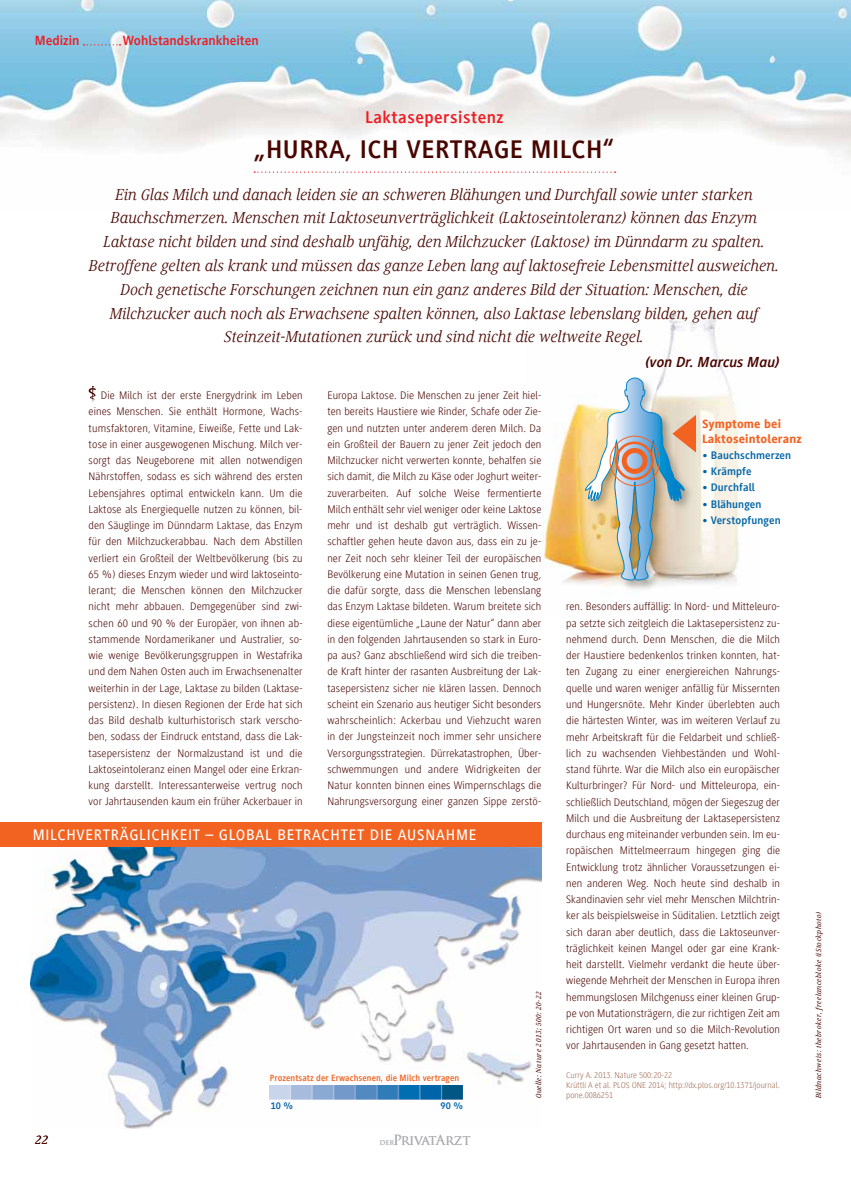
<style>
.page{position:relative;width:851px;height:1184px;background:#fff}
.page>*{position:absolute;margin:0;border:0;box-sizing:border-box;transform-origin:0 0}
.t1{font:700 26.25px "Generis Sans Com";letter-spacing:.02em;color:#490600}
.t2{font:700 17.5px "Generis Sans Com";letter-spacing:.03em;color:#ed1d24}
.t3{font:italic 16.25px/23.8px "Generis Serif Com";color:#490600;text-align:center}
.t4{font:500 15.62px "Generis Sans Com";letter-spacing:.05em;color:#fff}
.t5{font:italic 700 15px "Generis Sans Com";color:#490600}
.t6{font:700 13.75px "Generis Sans Com";color:#ed1d24}
.t7{font:13.62px "Trajan Pro";letter-spacing:-.04em;color:#abadb0}
.t8{font:800 12.5px/15px "Generis Sans Com";letter-spacing:.01em;color:#f26322}
.t9{font:italic 500 12.5px "Generis Serif Com";color:#490600}
.t10{font:300 11.25px/16.2px "Generis Sans Com";letter-spacing:.01em;color:#490600;text-align:justify}
.t11{font:700 11.25px "Generis Sans Com";letter-spacing:.01em;color:#0063a5}
.t12{font:700 10px "Generis Sans Com";color:#0063a5}
.t13{font:700 9.38px "Generis Sans Com";letter-spacing:.01em;color:#f26322;scale:.95 1}
.t14{font:300 8.75px/10px "Generis Sans Com";color:#9f6c52}
.t15{font:italic 500 7.5px "Generis Serif Com";letter-spacing:.04em;color:#490600}
.s1{font-weight:700;font-size:6.5px;color:#bec0c2}
</style>
<div class="page">
<img style="left:539px;top:309px;width:200px;height:275px">
<img style="left:30px;top:846px;width:511px;height:282px">
<img style="left:0;top:0;width:850px;height:173px">
<svg style="left:254px;top:171px;width:361px;height:2px"></svg>
<svg style="left:88px;top:386px;width:8px;height:16px"></svg>
<div style="left:583px;top:376px;width:112px;height:216px;background:#000;opacity:.27"></div>
<img style="left:584px;top:377px;width:112px;height:204px">
<div style="left:621px;top:448px;width:26px;height:26px;border:5px solid #f26322;border-radius:50%"></div>
<div style="left:615px;top:441px;width:38px;height:39px;border:2px solid #f26322;border-radius:50%"></div>
<div style="left:609px;top:436px;width:50px;height:50px;border:1px solid #f26322;border-radius:50%"></div>
<div style="left:0;top:821px;width:541px;height:25px;background:#f26322"></div>
<img style="left:270px;top:1085px;width:192px;height:14px">
<svg style="left:83px;top:44px;width:37px;height:1px"></svg>
<p class="t6" style="left:35px;top:33px;width:46px">Medizin</p>
<p class="t6" style="left:123px;top:33px;width:137px">Wohlstandskrankheiten</p>
<h2 class="t2" style="left:365px;top:107px;width:140px">Laktasepersistenz</h2>
<h1 class="t1" style="left:254px;top:135px;width:362px">„Hurra, ich vertrage Milch“</h1>
<p class="t3" style="left:89px;top:182px;width:691px">Ein Glas Milch und danach leiden sie an schweren Blähungen und Durchfall sowie unter starken Bauchschmerzen. Menschen mit Laktoseunverträglichkeit (Laktoseintoleranz) können das Enzym Laktase nicht bilden und sind deshalb unfähig, den Milchzucker (Laktose) im Dünndarm zu spalten.<br>Betroffene gelten als krank und müssen das ganze Leben lang auf laktosefreie Lebensmittel ausweichen.<br>Doch genetische Forschungen zeichnen nun ein ganz anderes Bild der Situation: Menschen, die Milchzucker auch noch als Erwachsene spalten können, also Laktase lebenslang bilden, gehen auf Steinzeit-Mutationen zurück und sind nicht die weltweite Regel.</p>
<p class="t10" style="left:89px;top:387px;width:215px;text-indent:12px">Die Milch ist der erste Energydrink im Leben eines Menschen. Sie enthält Hormone, Wachs&shy;tumsfaktoren, Vitamine, Eiweiße, Fette und Lak&shy;tose in einer ausgewogenen Mischung. Milch ver&shy;sorgt das Neugeborene mit allen notwendigen Nährstoffen, sodass es sich während des ersten Lebensjahres optimal entwickeln kann. Um die Laktose als Energiequelle nutzen zu können, bil&shy;den Säuglinge im Dünndarm Laktase, das Enzym für den Milchzuckerabbau. Nach dem Abstillen verliert ein Großteil der Weltbevölkerung (bis zu 65 %) dieses Enzym wieder und wird laktoseinto&shy;lerant; die Menschen können den Milchzucker nicht mehr abbauen. Demgegenüber sind zwi&shy;schen 60 und 90 % der Europäer, von ihnen ab&shy;stammende Nordamerikaner und Australier, so&shy;wie wenige Bevölkerungsgruppen in Westafrika und dem Nahen Osten auch im Erwachsenenalter weiterhin in der Lage, Laktase zu bilden (Laktase&shy;persistenz). In diesen Regionen der Erde hat sich das Bild deshalb kulturhistorisch stark verscho&shy;ben, sodass der Eindruck entstand, dass die Lak&shy;tasepersistenz der Normalzustand ist und die Laktoseintoleranz einen Mangel oder eine Erkran&shy;kung darstellt. Interessanterweise vertrug noch vor Jahrtausenden kaum ein früher Ackerbauer in</p>
<p class="t10" style="left:327px;top:387px;width:215px">Europa Laktose. Die Menschen zu jener Zeit hiel&shy;ten bereits Haustiere wie Rinder, Schafe oder Zie&shy;gen und nutzten unter anderem deren Milch. Da ein Großteil der Bauern zu jener Zeit jedoch den Milchzucker nicht verwerten konnte, behalfen sie sich damit, die Milch zu Käse oder Joghurt weiter&shy;zuverarbeiten. Auf solche Weise fermentierte Milch enthält sehr viel weniger oder keine Laktose mehr und ist deshalb gut verträglich. Wissen&shy;schaftler gehen heute davon aus, dass ein zu je&shy;ner Zeit noch sehr kleiner Teil der europäischen Bevölkerung eine Mutation in seinen Genen trug, die dafür sorgte, dass die Menschen lebenslang das Enzym Laktase bildeten. Warum breitete sich diese eigentümliche „Laune der Natur“ dann aber in den folgenden Jahrtausenden so stark in Euro&shy;pa aus? Ganz abschließend wird sich die treiben&shy;de Kraft hinter der rasanten Ausbreitung der Lak&shy;tasepersistenz sicher nie klären lassen. Dennoch scheint ein Szenario aus heutiger Sicht besonders wahrscheinlich: Ackerbau und Viehzucht waren in der Jungsteinzeit noch immer sehr unsichere Versorgungsstrategien. Dürrekatastrophen, Über&shy;schwemmungen und andere Widrigkeiten der Natur konnten binnen eines Wimpernschlags die Nahrungsversorgung einer ganzen Sippe zerstö-</p>
<h3 class="t4" style="left:33px;top:826px;width:445px">MILCHVERTRÄGLICHKEIT – GLOBAL BETRACHTET DIE AUSNAHM E</h3>
<p class="t13" style="left:270px;top:1072px;width:201px">Prozentsatz der Erwachsenen, die Milch vertragen</p>
<p class="t12" style="left:271px;top:1100px;width:24px">10 %</p>
<p class="t12" style="left:440px;top:1100px;width:24px">90 %</p>
<p class="t9" style="left:35px;top:1132px;width:14px">22</p>
<p class="t7" style="left:379px;top:1131px;width:93px"><span class="s1">Der</span>PrivatArzt</p>
<p class="t15" style="left:534px;top:1098px;width:108px;rotate:-90deg">Quelle: Nature 2013; 500: 20-22</p>
<h3 class="t5" style="left:645px;top:353px;width:136px">(von Dr. Marcus Mau)</h3>
<p class="t8" style="left:702px;top:416px;width:101px">Symptome bei<br>Laktoseintoleranz</p>
<p class="t11" style="left:702px;top:449px;width:91px">• Bauchschmerzen</p>
<p class="t11" style="left:702px;top:465px;width:51px">• Krämpfe</p>
<p class="t11" style="left:702px;top:481px;width:54px">• Durchfall</p>
<p class="t11" style="left:702px;top:497px;width:61px">• Blähungen</p>
<p class="t11" style="left:702px;top:514px;width:80px">• Verstopfungen</p>
<p class="t10" style="left:566px;top:598px;width:215px">ren. Besonders auffällig: In Nord- und Mitteleuro&shy;pa setzte sich zeitgleich die Laktasepersistenz zu&shy;nehmend durch. Denn Menschen, die die Milch der Haustiere bedenkenlos trinken konnten, hat&shy;ten Zugang zu einer energiereichen Nahrungs&shy;quelle und waren weniger anfällig für Missernten und Hungersnöte. Mehr Kinder überlebten auch die härtesten Winter, was im weiteren Verlauf zu mehr Arbeitskraft für die Feldarbeit und schließ&shy;lich zu wachsenden Viehbeständen und Wohl&shy;stand führte. War die Milch also ein europäischer Kulturbringer? Für Nord- und Mitteleuropa, ein&shy;schließlich Deutschland, mögen der Siegeszug der Milch und die Ausbreitung der Laktasepersistenz durchaus eng miteinander verbunden sein. Im eu&shy;ropäischen Mittelmeerraum hingegen ging die Entwicklung trotz ähnlicher Voraussetzungen ei&shy;nen anderen Weg. Noch heute sind deshalb in Skandinavien sehr viel mehr Menschen Milchtrin&shy;ker als beispielsweise in Süditalien. Letztlich zeigt sich daran aber deutlich, dass die Laktoseunver&shy;träglichkeit keinen Mangel oder gar eine Krank&shy;heit darstellt. Vielmehr verdankt die heute über&shy;wiegende Mehrheit der Menschen in Europa ihren hemmungslosen Milchgenuss einer kleinen Grup&shy;pe von Mutationsträgern, die zur richtigen Zeit am richtigen Ort waren und so die Milch-Revolution vor Jahrtausenden in Gang gesetzt hatten.</p>
<p class="t14" style="left:566px;top:1070px;width:215px">Curry A. 2013. Nature 500:20-22<br>Krüttli A et al. PLOS ONE 2014; http://dx.plos.org/10.1371/journal. pone.0086251</p>
<p class="t15" style="left:814px;top:1098px;width:188px;rotate:-90deg">Bildnachweis: thebroker, freelancebloke (iStockphoto)</p>
</div>
